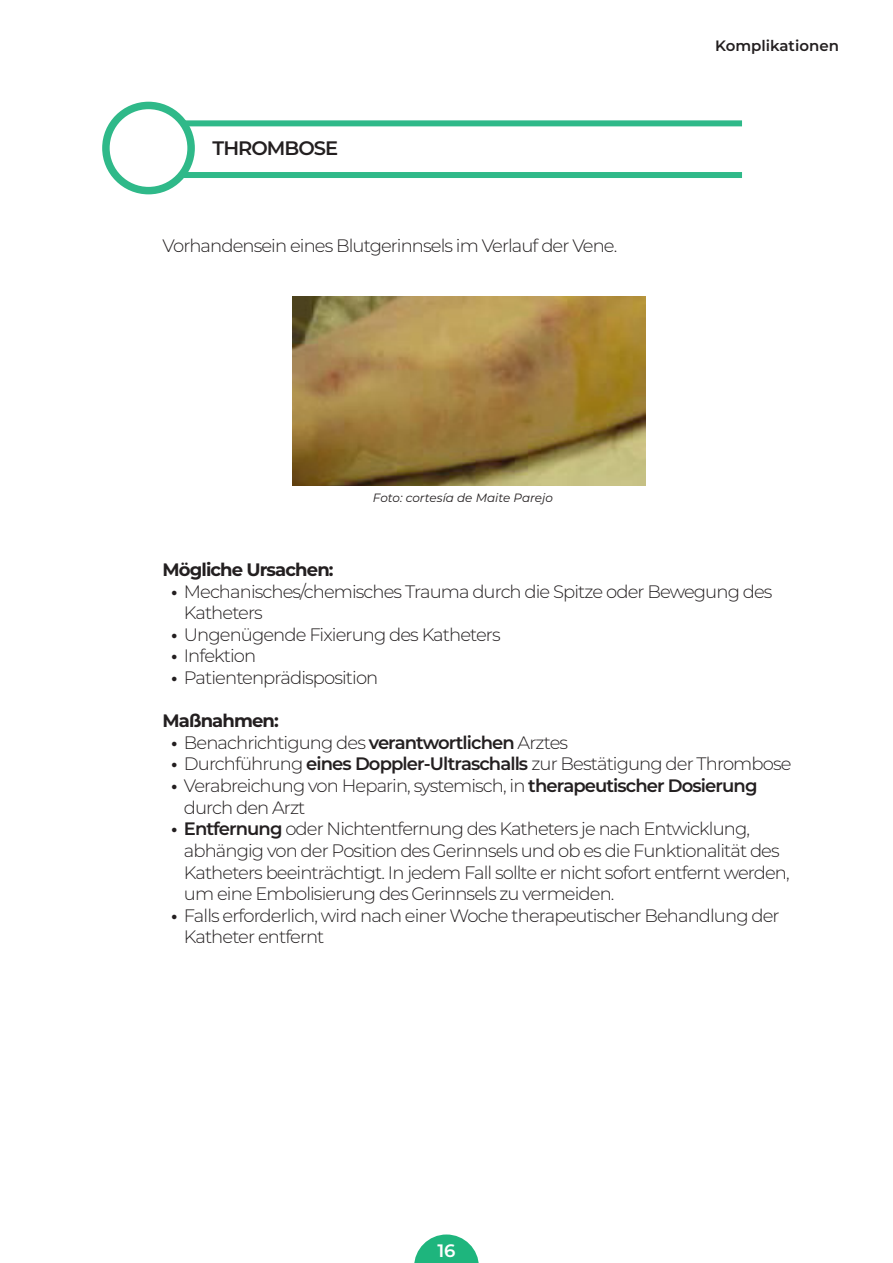
<style>
.page{position:relative;width:893px;height:1263px;background:#fff}
.page>*{position:absolute;margin:0;border:0;box-sizing:border-box;transform-origin:0 0}
.t1{font:600 19.5px "Montserrat";letter-spacing:-.05em;color:#231f20}
.t2{font:300 18px/21.6px "Montserrat";letter-spacing:-.05em;color:#231f20}
.t3{font:700 18px "Montserrat";letter-spacing:-.05em;color:#231f20}
.t4{font:600 18px "Montserrat";color:#fff}
.t5{font:600 15px "Montserrat";color:#231f20}
.t6{font:italic 12px "Montserrat";color:#231f20}
.s1{font-weight:700}
.s2{font-weight:600}
</style>
<div class="page">
<svg style="left:414px;top:1234px;width:65px;height:29px"></svg>
<div style="left:102px;top:102px;width:93px;height:92px;border:8px solid #2fb989;border-radius:50%"></div>
<div style="left:184px;top:120px;width:558px;height:6px;background:#2fb989"></div>
<div style="left:184px;top:172px;width:558px;height:6px;background:#2fb989"></div>
<img style="left:293px;top:297px;width:353px;height:188px">
<p class="t1" style="left:213px;top:134px;width:127px">THROMBOSE</p>
<p class="t2" style="left:163px;top:234px;width:456px">Vorhandensein eines Blutgerinnsels im Verlauf der Vene.</p>
<p class="t6" style="left:373px;top:490px;width:181px">Foto: cortesía de Maite Parejo</p>
<p class="t5" style="left:715px;top:35px;width:125px">Komplikationen</p>
<p class="t3" style="left:163px;top:557px;width:172px">Mögliche Ursachen:</p>
<p class="t2" style="left:184px;top:580px;width:590px;text-indent:-13px"><span class="s1">•</span> Mechanisches/chemisches Trauma durch die Spitze oder Bewegung des<br>Katheters</p>
<p class="t2" style="left:171px;top:623px;width:331px"><span class="s1">•</span> Ungenügende Fixierung des Katheters</p>
<p class="t2" style="left:171px;top:645px;width:87px"><span class="s1">•</span> Infektion</p>
<p class="t2" style="left:171px;top:666px;width:209px"><span class="s1">•</span> Patientenprädisposition</p>
<p class="t3" style="left:163px;top:708px;width:118px">Maßnahmen:</p>
<p class="t2" style="left:171px;top:731px;width:398px"><span class="s1">•</span> Benachrichtigung des <span class="s2">verantwortlichen</span> Arztes</p>
<p class="t2" style="left:171px;top:753px;width:622px"><span class="s1">•</span> Durchführung <span class="s2">eines Doppler-Ultraschalls</span> zur Bestätigung der Thrombose</p>
<p class="t2" style="left:184px;top:774px;width:575px;text-indent:-13px"><span class="s1">•</span> Verabreichung von Heparin, systemisch, in <span class="s2">therapeutischer Dosierung </span>durch den Arzt</p>
<p class="t2" style="left:184px;top:817px;width:607px;text-indent:-13px"><span class="s1">•</span> <span class="s2">Entfernung</span> oder Nichtentfernung des Katheters je nach Entwicklung, abhängig von der Position des Gerinnsels und ob es die Funktionalität des Katheters beeinträchtigt. In jedem Fall sollte er nicht sofort entfernt werden, um eine Embolisierung des Gerinnsels zu vermeiden.</p>
<p class="t2" style="left:184px;top:904px;width:597px;text-indent:-13px"><span class="s1">•</span> Falls erforderlich, wird nach einer Woche therapeutischer Behandlung der<br>Katheter entfernt</p>
<p class="t4" style="left:437px;top:1238px;width:20px">16</p>
</div>
